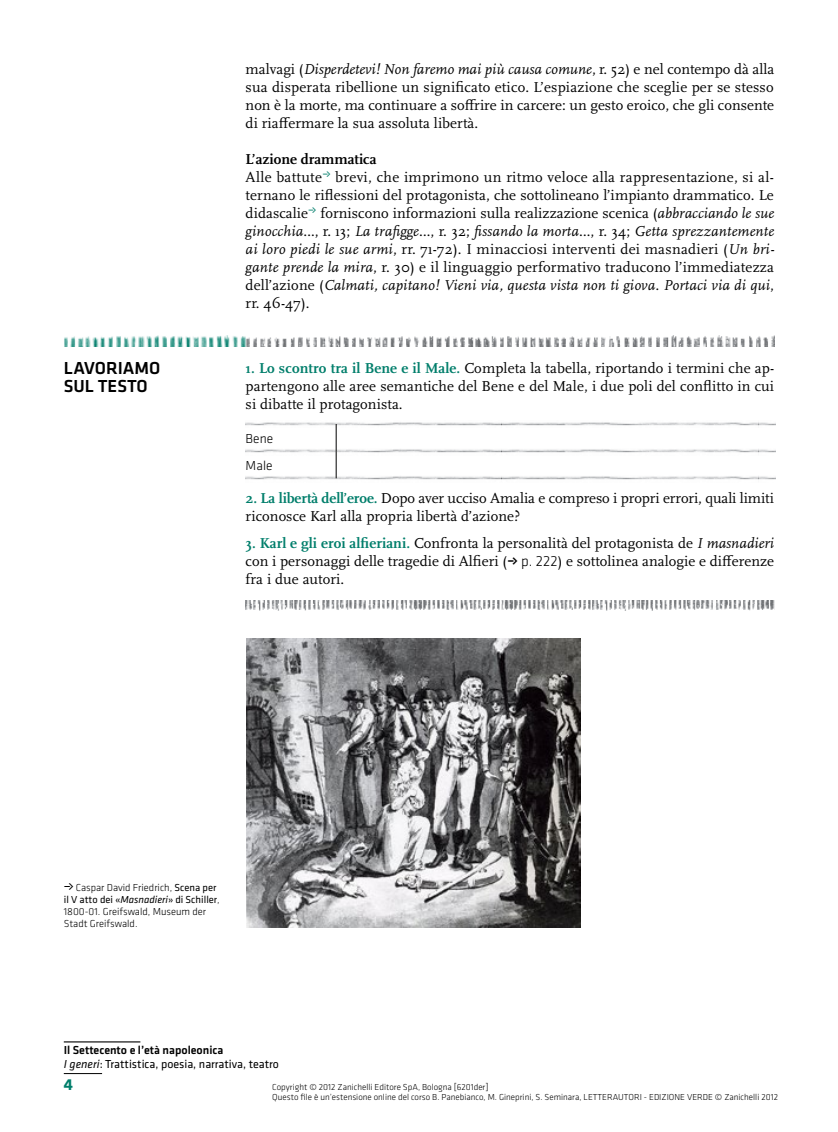
<style>
.page{position:relative;width:838px;height:1132px;background:#fff}
.page>*{position:absolute;margin:0;border:0;box-sizing:border-box;transform-origin:0 0}
.t1{font:500 18px/18px "Klavika";color:#000}
.t2{font:700 16.5px "Klavika";color:#007e6b}
.t3{font:15px/18px "Scala OT";letter-spacing:.005em;color:#000;text-align:justify}
.t4{font:300 13.5px/27.2px "Klavika";letter-spacing:.005em;color:#000}
.t5{font:12px/13.5px "Klavika";color:#000}
.t6{font:300 10.5px/12px "Klavika";color:#000}
.t7{font:300 9px/10.5px "Klavika";color:#000}
.s1{font-style:italic}
.s2{font-weight:700}
.s3{font-weight:700;color:#007e6b}
.s4{font-family:"Klavika";font-weight:500}
.s5{font-family:"Klavika";font-weight:300}
.s6{font-weight:500}
.s7{font-weight:400}
.s8{font-weight:400;font-style:italic}
</style>
<div class="page">
<img style="left:501px;top:600px;width:273px;height:10px">
<img style="left:246px;top:600px;width:254px;height:10px">
<svg style="left:336px;top:427px;width:1px;height:48px"></svg>
<img style="left:64px;top:335px;width:710px;height:11px">
<img style="left:246px;top:422px;width:529px;height:5px">
<img style="left:246px;top:448px;width:529px;height:7px">
<img style="left:246px;top:475px;width:529px;height:5px">
<img style="left:247px;top:638px;width:333px;height:289px">
<hr style="left:64px;top:1040px;width:76px;height:2px;background:#000">
<hr style="left:64px;top:1072px;width:38px;height:1px;background:#000">
<p class="t1" style="left:64px;top:359px;width:98px">LAVORIAMO<br>SUL TESTO</p>
<p class="t3" style="left:246px;top:60px;width:530px">malvagi (<span class="s1">Disperdetevi! Non faremo mai più causa comune</span>, r. 52) e nel contempo dà alla sua disperata ribellione un significato etico. L’espiazione che sceglie per se stesso non è la morte, ma continuare a soffrire in carcere: un gesto eroico, che gli consente di riaffermare la sua assoluta libertà.</p>
<p class="t3" style="left:246px;top:150px;width:530px;text-align:left"><span class="s2">L’azione drammatica<br></span>Alle battute<sup>•</sup> brevi, che imprimono un ritmo veloce alla rappresentazione, si al&shy;ternano le riflessioni del protagonista, che sottolineano l’impianto drammatico. Le didascalie<sup>•</sup> forniscono informazioni sulla realizzazione scenica (<span class="s1">abbracciando le sue ginocchia…</span>, r. 13; <span class="s1">La trafigge</span>…, r. 32; <span class="s1">fissando la morta</span>…, r. 34; <span class="s1">Getta sprezzantemente ai loro piedi le sue armi</span>, rr. 71-72). I minacciosi interventi dei masnadieri (<span class="s1">Un bri&shy;gante prende la mira</span>, r. 30) e il linguaggio performativo traducono l’immediatezza dell’azione (<span class="s1">Calmati, capitano! Vieni via, questa vista non ti giova. Portaci via di qui</span>, rr. 46-47).</p>
<p class="t3" style="left:246px;top:360px;width:530px"><span class="s3">1. Lo scontro tra il Bene e il Male.</span> Completa la tabella, riportando i termini che ap&shy;partengono alle aree semantiche del Bene e del Male, i due poli del conflitto in cui si dibatte il protagonista.</p>
<p class="t4" style="left:246px;top:424px;width:29px">Bene<br>Male</p>
<p class="t3" style="left:246px;top:489px;width:530px"><span class="s3">2. La libertà dell’eroe.</span> Dopo aver ucciso Amalia e compreso i propri errori, quali limiti riconosce Karl alla propria libertà d’azione?</p>
<p class="t3" style="left:246px;top:534px;width:530px"><span class="s3">3. Karl e gli eroi alfieriani.</span> Confronta la personalità del protagonista de <span class="s1">I masnadieri </span>con i personaggi delle tragedie di Alfieri (<span class="s4">•</span> <span class="s5">p. 222</span>) e sottolinea analogie e differenze fra i due autori.</p>
<p class="t6" style="left:64px;top:881px;width:157px"><span class="s6">•</span> Caspar David Friedrich, <span class="s7">Scena per il V atto dei «</span><span class="s8">Masnadieri</span><span class="s7">» di Schiller</span>,<br>1800-01. Greifswald, Museum der<br>Stadt Greifswald.</p>
<p class="t5" style="left:64px;top:1043px;width:217px"><span class="s6">Il Settecento e l’età napoleonica<br></span><span class="s1">I generi</span>: Trattistica, poesia, narrativa, teatro</p>
<p class="t2" style="left:64px;top:1075px;width:11px">4</p>
<p class="t7" style="left:272px;top:1081px;width:392px">Copyright © 2012 Zanichelli Editore SpA, Bologna [6201der]<br>Questo file è un’estensione online del corso B. Panebianco, M. Gineprini, S. Seminara, LETTERAUTORI - edizio</p>
<p class="t7" style="left:674px;top:1091px;width:105px">ne verde © Zanichelli 2012</p>
</div>
